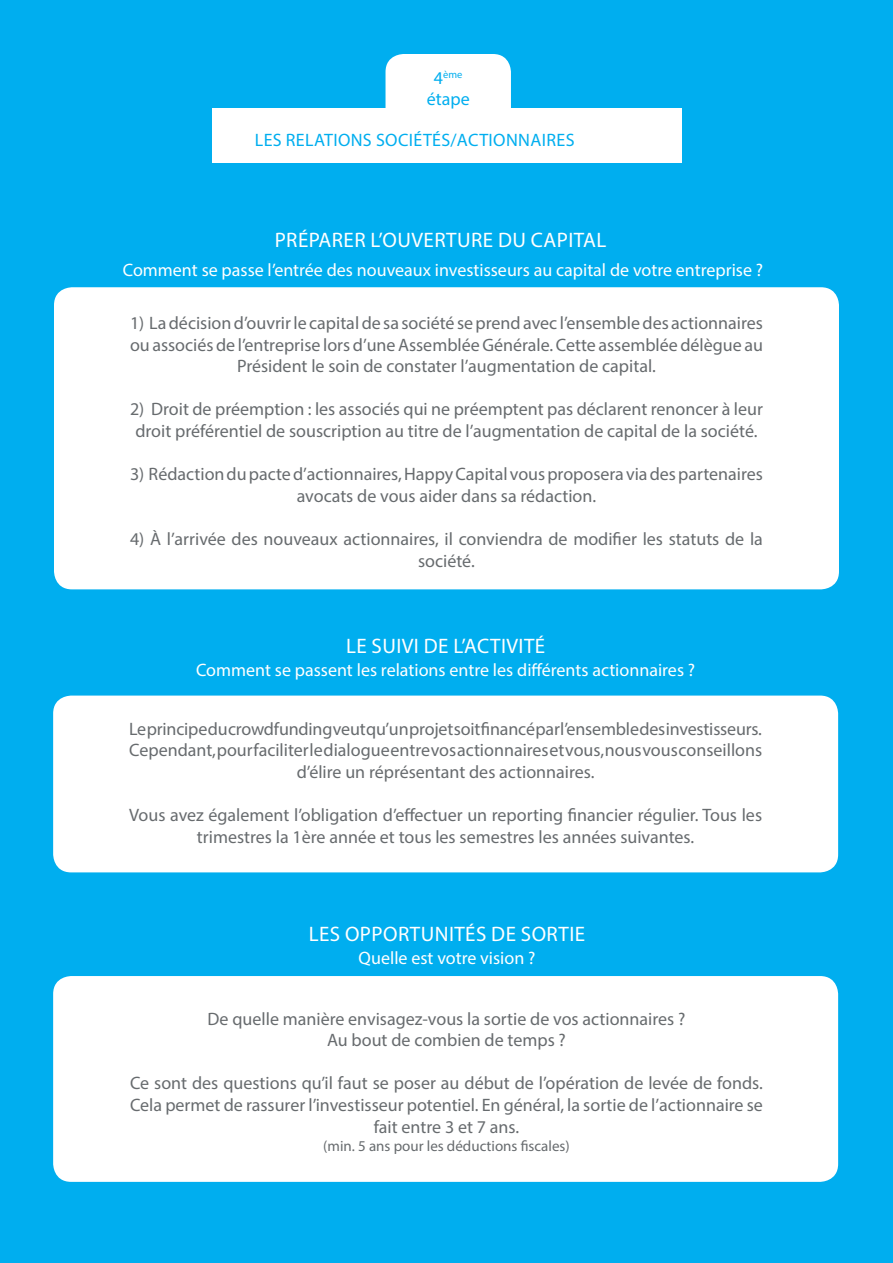
<style>
.page{position:relative;width:893px;height:1263px;background:#00aeef}
.page>*{position:absolute;margin:0;border:0;box-sizing:border-box;transform-origin:0 0}
.t1{font:21px "Myriad Pro";letter-spacing:.02em;color:#fff}
.t2{font:18px/21.6px "Myriad Pro";color:#676b6e;text-align:center}
.t3{font:18px "Myriad Pro";color:#fff}
.t4{font:18px "Myriad Pro";letter-spacing:.02em;color:#00aeef}
.t5{font:15px "Myriad Pro";color:#676b6e}
.t6{font:10.5px "Myriad Pro";color:#00aeef}
.s1{font-size:18px}
</style>
<div class="page">
<div style="left:53px;top:695px;width:785px;height:177px;background:#fff;border-radius:18px"></div>
<div style="left:212px;top:109px;width:469px;height:54px;background:#fff"></div>
<div style="left:385px;top:54px;width:126px;height:55px;background:#fff"></div>
<div style="left:54px;top:287px;width:785px;height:302px;background:#fff;border-radius:18px"></div>
<div style="left:53px;top:976px;width:785px;height:206px;background:#fff;border-radius:18px"></div>
<p class="t6" style="left:434px;top:68px;width:30px"><span class="s1">4</span>ème</p>
<p class="t4" style="left:427px;top:88px;width:44px">étape</p>
<p class="t4" style="left:255px;top:129px;width:321px">LES RELATIONS SOCIÉTÉS/ACTIONNAIRES</p>
<p class="t1" style="left:275px;top:227px;width:333px">PRÉPARER L’OUVERTURE DU CAPITAL</p>
<p class="t3" style="left:123px;top:259px;width:642px">Comment se passe l’entrée des nouveaux investisseurs au capital de votre entreprise ?</p>
<p class="t2" style="left:130px;top:312px;width:634px">1) La décision d’ouvrir le capital de sa société se prend avec l’ensemble des actionnaires ou associés de l’entreprise lors d’une Assemblée Générale. Cette assemblée délègue au<br>Président le soin de constater l’augmentation de capital.</p>
<p class="t2" style="left:130px;top:398px;width:634px">2) Droit de préemption : les associés qui ne préemptent pas déclarent renoncer à leur droit préférentiel de souscription au titre de l’augmentation de capital de la société.</p>
<p class="t2" style="left:130px;top:463px;width:634px">3) Rédaction du pacte d’actionnaires, Happy Capital vous proposera via des partenaires avocats de vous aider dans sa rédaction.</p>
<p class="t2" style="left:130px;top:528px;width:634px">4) À l’arrivée des nouveaux actionnaires, il conviendra de modifier les statuts de la société.</p>
<p class="t1" style="left:346px;top:633px;width:201px">LE SUIVI DE L’ACTIVITÉ</p>
<p class="t3" style="left:196px;top:659px;width:501px">Comment se passent les relations entre les différents actionnaires ?</p>
<p class="t2" style="left:129px;top:717px;width:635px">Le principe du crowdfunding veut qu’un projet soit financé par l’ensemble des investisseurs.<br>Cependant, pour faciliter le dialogue entre vos actionnaires et vous, nous vous conseillons d’élire un réprésentant des actionnaires.</p>
<p class="t2" style="left:129px;top:804px;width:634px">Vous avez également l’obligation d’effectuer un reporting financier régulier. Tous les trimestres la 1ère année et tous les semestres les années suivantes.</p>
<p class="t1" style="left:309px;top:921px;width:278px">LES OPPORTUNITÉS DE SORTIE</p>
<p class="t3" style="left:359px;top:947px;width:178px">Quelle est votre vision ?</p>
<p class="t2" style="left:208px;top:1007px;width:479px">De quelle manière envisagez-vous la sortie de vos actionnaires ?</p>
<p class="t2" style="left:327px;top:1029px;width:240px">Au bout de combien de temps ?</p>
<p class="t2" style="left:130px;top:1072px;width:634px">Ce sont des questions qu’il faut se poser au début de l’opération de levée de fonds.<br>Cela permet de rassurer l’investisseur potentiel. En général, la sortie de l’actionnaire se fait entre 3 et 7 ans.</p>
<p class="t5" style="left:323px;top:1136px;width:248px">(min. 5 ans pour les déductions fiscales)</p>
</div>
